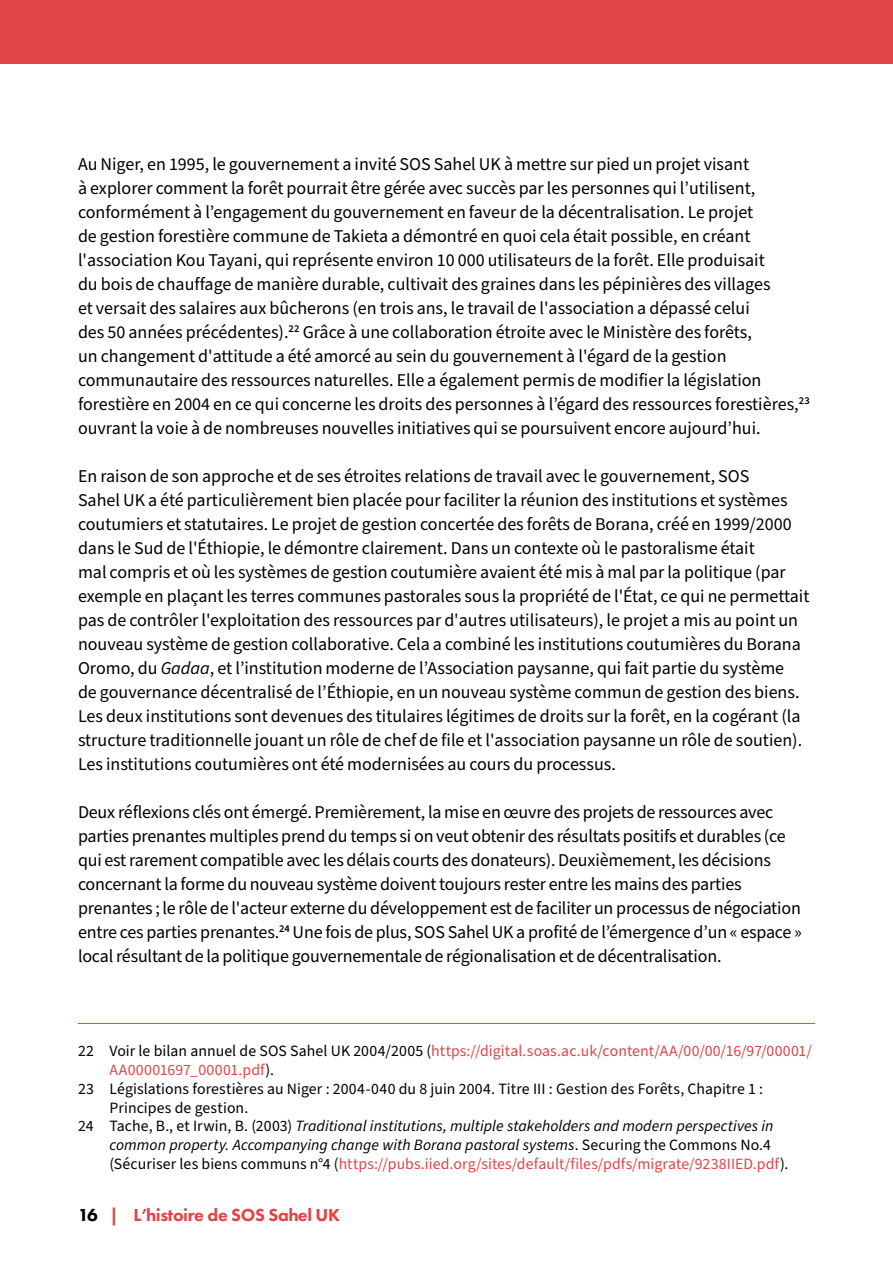
<style>
.page{position:relative;width:893px;height:1263px;background:#fff}
.page>*{position:absolute;margin:0;border:0;box-sizing:border-box;transform-origin:0 0}
.Body_text{font:18px/24px "Source Sans Pro";color:#000}
.t1{font:800 18px "Futura PT";letter-spacing:-.02em;color:#e04547}
.Footnotes{font:italic 15.75px/18.9px "Source Sans Pro";letter-spacing:.005em;color:#000}
.Footnotes-2{font:15.75px/18.9px "Source Sans Pro";letter-spacing:.005em;color:#e04547}
.Footnotes-3{font:15.75px/18.9px "Source Sans Pro";letter-spacing:.005em;color:#000}
.s1{font-style:italic}
.s2{color:#000}
.s3{font-style:normal}
.s4{font-style:normal;color:#e04547}
</style>
<div class="page">
<div style="left:0;top:0;width:893px;height:64px;background:#e04547"></div>
<hr style="left:78px;top:1023px;width:737px;height:1px;background:#e04547">
<p class="Body_text" style="left:78px;top:152px;width:733px">Au Niger, en 1995, le gouvernement a invité SOS Sahel UK à mettre sur pied un projet visant<br>à explorer comment la forêt pourrait être gérée avec succès par les personnes qui l’utilisent, conformément à l’engagement du gouvernement en faveur de la décentralisation. Le projet<br>de gestion forestière commune de Takieta a démontré en quoi cela était possible, en créant l'association Kou Tayani, qui représente environ 10 000 utilisateurs de la forêt. Elle produisait<br>du bois de chauffage de manière durable, cultivait des graines dans les pépinières des villages<br>et versait des salaires aux bûcherons (en trois ans, le travail de l'association a dépassé celui<br>des 50 années précédentes).<sup>22</sup> Grâce à une collaboration étroite avec le Ministère des forêts,<br>un changement d'attitude a été amorcé au sein du gouvernement à l'égard de la gestion communautaire des ressources naturelles. Elle a également permis de modifier la législation forestière en 2004 en ce qui concerne les droits des personnes à l’égard des ressources forestières,<sup>23 </sup>ouvrant la voie à de nombreuses nouvelles initiatives qui se poursuivent encore aujourd’hui.</p>
<p class="Body_text" style="left:78px;top:464px;width:733px">En raison de son approche et de ses étroites relations de travail avec le gouvernement, SOS<br>Sahel UK a été particulièrement bien placée pour faciliter la réunion des institutions et systèmes coutumiers et statutaires. Le projet de gestion concertée des forêts de Borana, créé en 1999/2000 dans le Sud de l'Éthiopie, le démontre clairement. Dans un contexte où le pastoralisme était<br>mal compris et où les systèmes de gestion coutumière avaient été mis à mal par la politique (par exemple en plaçant les terres communes pastorales sous la propriété de l'État, ce qui ne permettait pas de contrôler l'exploitation des ressources par d'autres utilisateurs), le projet a mis au point un nouveau système de gestion collaborative. Cela a combiné les institutions coutumières du Borana Oromo, du <span class="s1">Gadaa</span>, et l’institution moderne de l’Association paysanne, qui fait partie du système<br>de gouvernance décentralisé de l’Éthiopie, en un nouveau système commun de gestion des biens.<br>Les deux institutions sont devenues des titulaires légitimes de droits sur la forêt, en la cogérant (la structure traditionnelle jouant un rôle de chef de file et l'association paysanne un rôle de soutien).<br>Les institutions coutumières ont été modernisées au cours du processus.</p>
<p class="Body_text" style="left:78px;top:800px;width:725px">Deux réflexions clés ont émergé. Premièrement, la mise en œuvre des projets de ressources avec parties prenantes multiples prend du temps si on veut obtenir des résultats positifs et durables (ce qui est rarement compatible avec les délais courts des donateurs). Deuxièmement, les décisions concernant la forme du nouveau système doivent toujours rester entre les mains des parties prenantes ; le rôle de l'acteur externe du développement est de faciliter un processus de négociation entre ces parties prenantes.<sup>24</sup> Une fois de plus, SOS Sahel UK a profité de l’émergence d’un « espace » local résultant de la politique gouvernementale de régionalisation et de décentralisation.</p>
<p class="Footnotes-2" style="left:110px;top:1042px;width:704px;text-indent:-32px"><span class="s2">22 Voir le bilan annuel de SOS Sahel UK 2004/2005 (</span>https://digital.soas.ac.uk/content/AA/00/00/16/97/00001/<br>AA00001697_00001.pdf<span class="s2">).</span></p>
<p class="Footnotes-3" style="left:110px;top:1079px;width:655px;text-indent:-32px">23 Législations forestières au Niger : 2004-040 du 8 juin 2004. Titre III : Gestion des Forêts, Chapitre 1 :<br>Principes de gestion.</p>
<p class="Footnotes" style="left:110px;top:1117px;width:680px;text-indent:-32px"><span class="s3">24 Tache, B., et Irwin, B. (2003)</span> Traditional institutions, multiple stakeholders and modern perspectives in common property. Accompanying change with Borana pastoral systems<span class="s3">. Securing the Commons No.4 (Sécuriser les biens communs n°4 (</span><span class="s4">https://pubs.iied.org/sites/default/files/pdfs/migrate/9238IIED.pdf</span><span class="s3">).</span></p>
<p class="t1" style="left:78px;top:1204px;width:264px"><span class="s2">16</span> | L’histoire de SOS Sahel UK</p>
</div>
